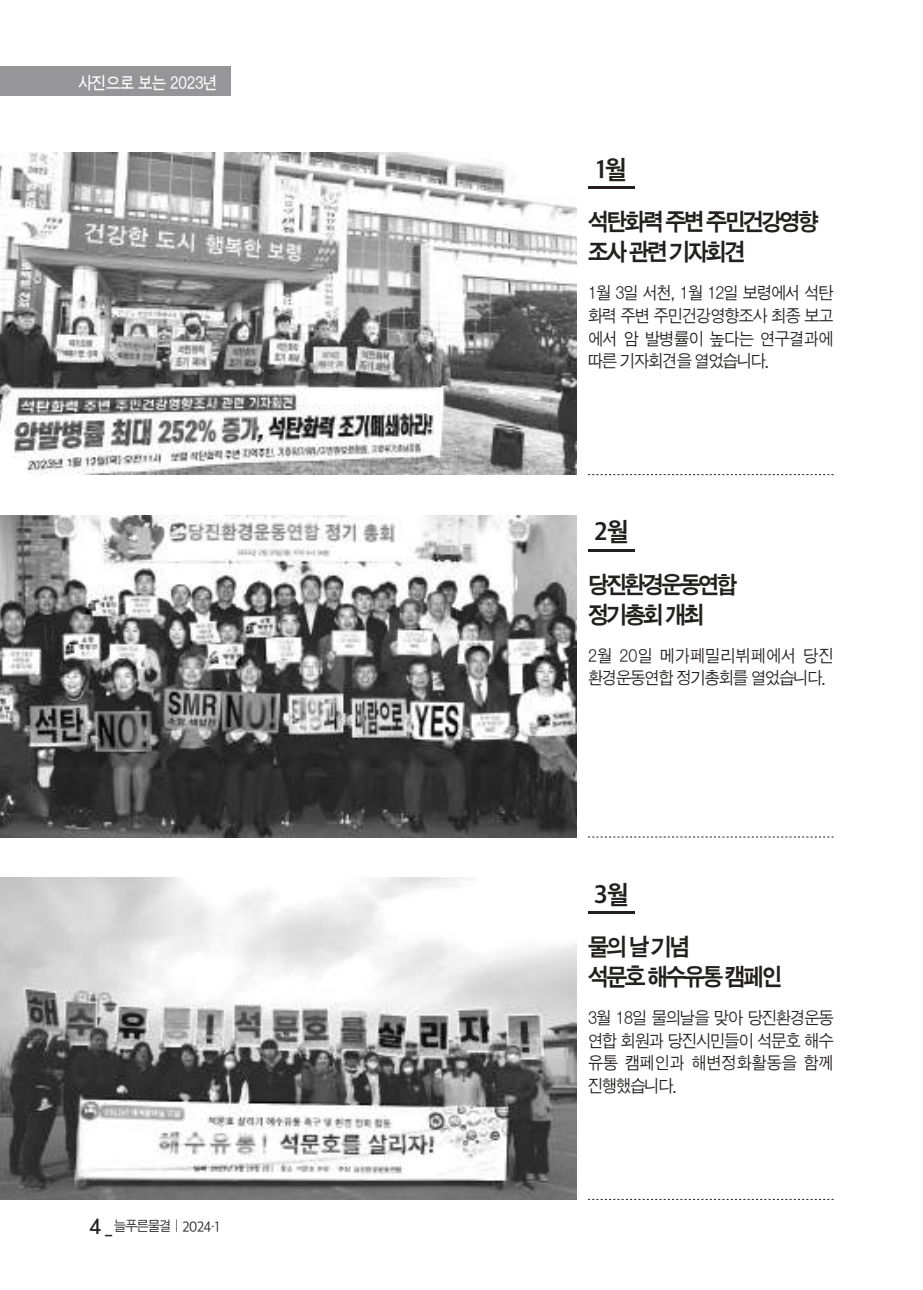
<style>
.page{position:relative;width:923px;height:1290px;background:#fff}
.page>*{position:absolute;margin:0;border:0;box-sizing:border-box;transform-origin:0 0}
.t1{font:24.5px/29.8px "SD Gothic c Bd";letter-spacing:-.11em;color:#241f1f;scale:.95 1}
.t2{font:24.5px "SD Gothic Neoa g Bd";color:#241f1f;scale:.95 1}
.t3{font:17.5px/22.8px "SD Gothic a Lt";letter-spacing:-.05em;color:#241f1f;text-align:justify;scale:.95 1}
.t4{font:17.5px "SD Gothic b Md";letter-spacing:-.015em;color:#fff;scale:.9 1}
.t5{font:14px "SD Gothic a Lt";letter-spacing:-.05em;color:#241f1f;scale:.95 1}
.s1{font-family:"SD Gothic Neoa f Sm";font-size:21px}
.s2{font-family:"SD Gothic Neoa c Lt"}
</style>
<div class="page">
<svg style="left:588px;top:474px;width:245px;height:1px"></svg>
<svg style="left:588px;top:837px;width:245px;height:1px"></svg>
<svg style="left:588px;top:1199px;width:245px;height:1px"></svg>
<img style="left:0;top:877px;width:576px;height:322px">
<img style="left:0;top:515px;width:576px;height:322px">
<img style="left:0;top:153px;width:576px;height:322px">
<hr style="left:588px;top:187px;width:46px;height:2px;background:#241f1f">
<hr style="left:588px;top:549px;width:46px;height:2px;background:#241f1f">
<hr style="left:588px;top:911px;width:46px;height:2px;background:#241f1f">
<div style="left:0;top:66px;width:230px;height:29px;background:#969698"></div>
<p class="t4" style="left:78px;top:74px;width:156px">사진으로 보는 2023년</p>
<p class="t5" style="left:89px;top:1219px;width:139px"><span class="s1">4 _</span> 늘푸른물결｜<span class="s2">2024·1</span></p>
<h1 class="t2" style="left:596px;top:157px;width:34px">1월</h1>
<h1 class="t1" style="left:588px;top:207px;width:245px">석탄화력 주변 주민건강영향 조사 관련 기자회견</h1>
<p class="t3" style="left:588px;top:282px;width:260px">1월 3일 서천, 1월 12일 보령에서 석탄 화력 주변 주민건강영향조사 최종 보고 에서 암 발병률이 높다는 연구결과에 따른 기자회견을 열었습니다.</p>
<h1 class="t2" style="left:594px;top:520px;width:38px">2월</h1>
<h1 class="t1" style="left:588px;top:569px;width:159px">당진환경운동연합 정기총회 개최</h1>
<p class="t3" style="left:588px;top:644px;width:260px">2월 20일 메가페밀리뷔페에서 당진 환경운동연합 정기총회를 열었습니다.</p>
<h1 class="t2" style="left:594px;top:882px;width:38px">3월</h1>
<h1 class="t1" style="left:588px;top:932px;width:206px">물의 날 기념<br>석문호 해수유통 캠페인</h1>
<p class="t3" style="left:588px;top:1006px;width:260px">3월 18일 물의날을 맞아 당진환경운동 연합 회원과 당진시민들이 석문호 해수 유통 캠페인과 해변정화활동을 함께 진행했습니다.</p>
</div>
